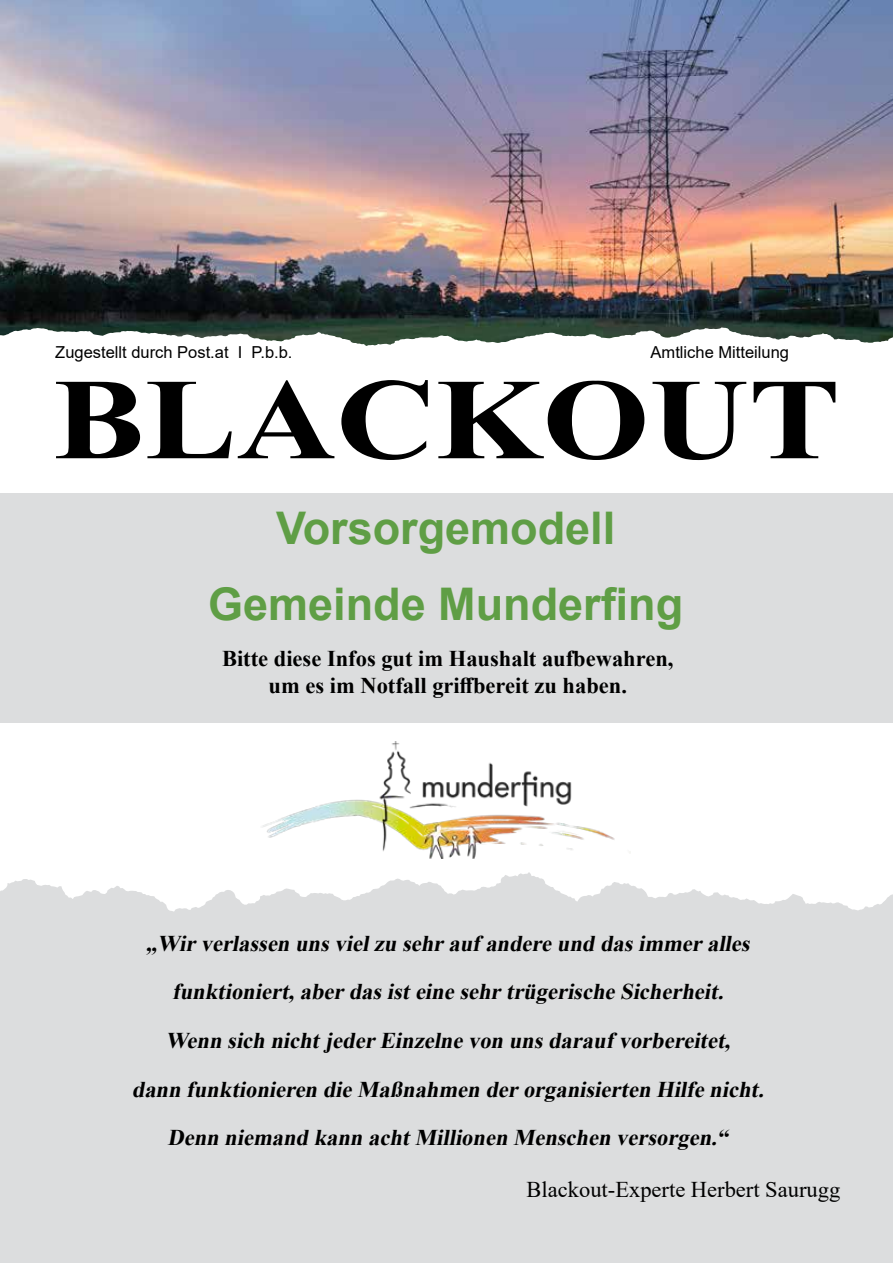
<style>
.page{position:relative;width:893px;height:1263px;background:#fff}
.page>*{position:absolute;margin:0;border:0;box-sizing:border-box;transform-origin:0 0}
.t1{font:700 115.35px "Times New Roman";color:#000;scale:1.19 1}
.t2{font:700 45px/75.6px "Arial";color:#5f9e45;text-align:center}
.t3{font:italic 700 22.5px/48.6px "Times New Roman";color:#000;text-align:center}
.t4{font:700 22.5px/27px "Times New Roman";color:#000;text-align:center}
.t5{font:22.5px "Times New Roman";color:#000}
.t6{font:16.5px "Arial";color:#000}
</style>
<div class="page">
<div style="left:0;top:502px;width:893px;height:761px;background:#dcddde"></div>
<svg style="left:0;top:723px;width:893px;height:189px;background:#fafafa"></svg>
<img style="left:0;top:0;width:893px;height:327px">
<svg style="left:0;top:327px;width:893px;height:19px"></svg>
<img style="left:260px;top:741px;width:371px;height:117px">
<div style="left:0;top:493px;width:893px;height:230px;background:#dcddde"></div>
<p class="t6" style="left:55px;top:340px;width:239px">Zugestellt durch Post.at I P.b.b.</p>
<p class="t6" style="left:651px;top:340px;width:140px">Amtliche Mitteilung</p>
<h1 class="t1" style="left:53px;top:336px;width:663px">BLACKOUT</h1>
<h2 class="t2" style="left:208px;top:491px;width:477px">Vorsorgemodell<br>Gemeinde Munderfing</h2>
<p class="t4" style="left:222px;top:644px;width:453px">Bitte diese Infos gut im Haushalt aufbewahren, um es im Notfall griffbereit zu haben.</p>
<p class="t3" style="left:132px;top:918px;width:639px">„Wirverlassen unsvielzu sehrauf andereund dasimmeralles funktioniert,aberdasisteinesehrtrügerischeSicherheit.<br>Wenn sich nichtj ederEinzelnevon unsdarauf vorbereitet,<br>dann funktionieren dieMaßnahmen derorganisierten Hilfenicht.<br>Denn niemand kann achtMillionen Menschen versorgen.“</p>
<p class="t5" style="left:527px;top:1174px;width:315px">Blackout-Experte Herbert Saurugg</p>
</div>
